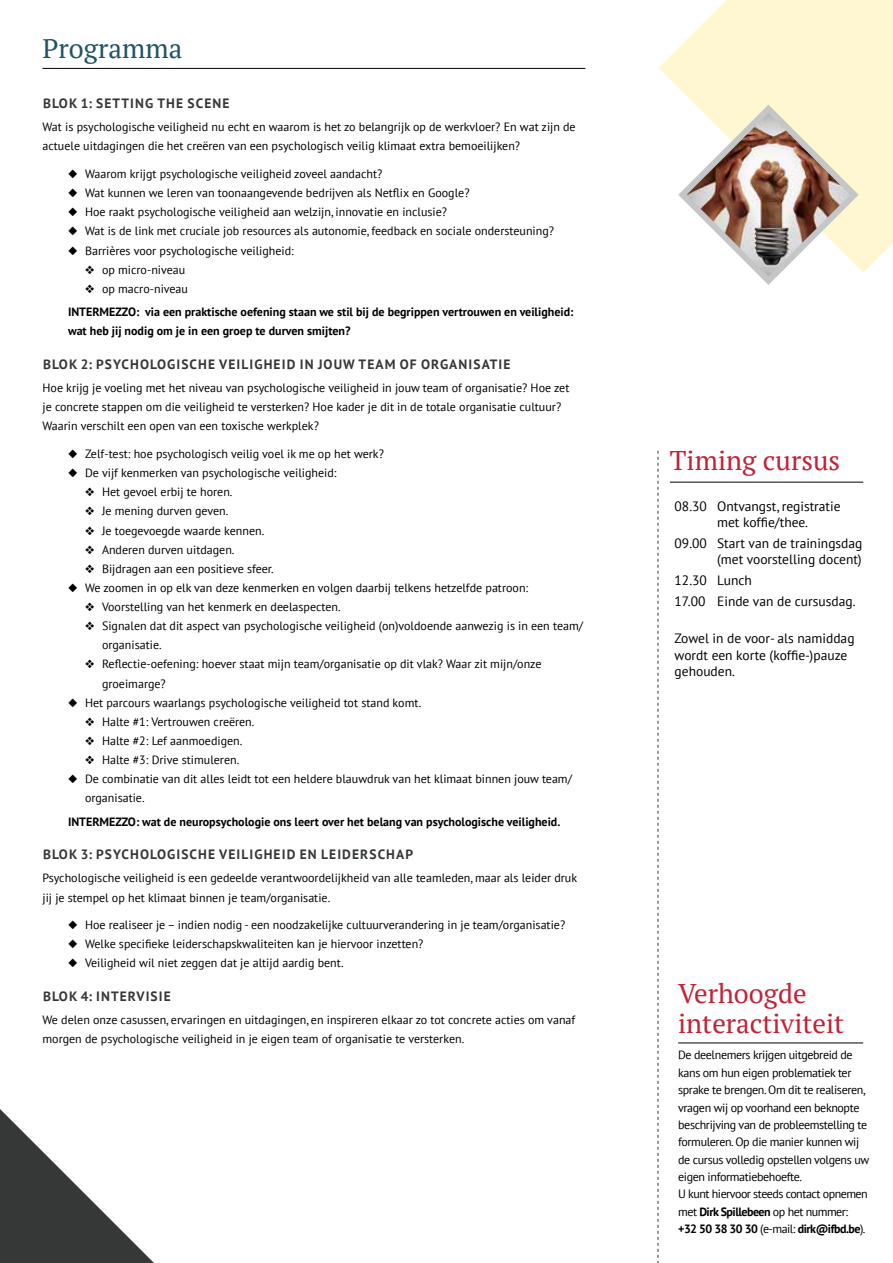
<style>
.page{position:relative;width:893px;height:1263px;background:#fff}
.page>*{position:absolute;margin:0;border:0;box-sizing:border-box;transform-origin:0 0}
.t1{font:27px/30px "PT Serif";color:#c12337}
.t2{font:27px "PT Serif";color:#215464}
.t3{font:13.5px/16.5px "PT Sans";color:#000}
.t4{font:700 13.5px "PT Sans";letter-spacing:.08em;color:#353837}
.t5{font:12px/19.2px "PT Sans";color:#000}
.t6{font:12px/17.4px "PT Sans";letter-spacing:-.03em;color:#000}
.t7{font:700 12px/23.4px "PT Sans";color:#000}
.s1{font-weight:400}
.s2{font-weight:700}
</style>
<div class="page">
<svg style="left:658px;top:0;width:235px;height:272px;fill:#fff6d2"></svg>
<svg style="left:0;top:1109px;width:154px;height:154px"></svg>
<hr style="left:670px;top:482px;width:193px;height:1px;background:#000">
<hr style="left:43px;top:68px;width:542px;height:1px;background:#000">
<svg style="left:658px;top:451px;width:1px;height:812px"></svg>
<hr style="left:678px;top:1042px;width:185px;height:1px;background:#000">
<img style="left:674px;top:100px;width:189px;height:185px">
<h1 class="t2" style="left:43px;top:31px;width:141px">Programma</h1>
<p class="t4" style="left:43px;top:94px;width:188px">BLOK 1: SETTING THE SCENE</p>
<p class="t5" style="left:43px;top:117px;width:535px">Wat is psychologische veiligheid nu echt en waarom is het zo belangrijk op de werkvloer? En wat zijn de actuele uitdagingen die het creëren van een psychologisch veilig klimaat extra bemoeilijken?</p>
<p class="t5" style="left:68px;top:164px;width:316px">◆ Waarom krijgt psychologische veiligheid zoveel aandacht?</p>
<p class="t5" style="left:68px;top:183px;width:403px">◆ Wat kunnen we leren van toonaangevende bedrijven als Netflix en Google?</p>
<p class="t5" style="left:68px;top:202px;width:381px">◆ Hoe raakt psychologische veiligheid aan welzijn, innovatie en inclusie?</p>
<p class="t5" style="left:68px;top:221px;width:487px">◆ Wat is de link met cruciale job resources als autonomie, feedback en sociale ondersteuning?</p>
<p class="t5" style="left:68px;top:240px;width:227px">◆ Barrières voor psychologische veiligheid:</p>
<p class="t5" style="left:85px;top:260px;width:102px">❖ op micro-niveau</p>
<p class="t7" style="left:68px;top:277px;width:507px;text-indent:17px">❖ <span class="s1">op macro-niveau<br></span>INTERMEZZO: via een praktische oefening staan we stil bij de begrippen vertrouwen en veiligheid:</p>
<p class="t7" style="left:68px;top:319px;width:284px">wat heb jij nodig om je in een groep te durven smijten?</p>
<p class="t4" style="left:43px;top:355px;width:469px">BLOK 2: PSYCHOLOGISCHE VEILIGHEID IN JOUW TEAM OF ORGANISATIE</p>
<p class="t5" style="left:43px;top:378px;width:528px">Hoe krijg je voeling met het niveau van psychologische veiligheid in jouw team of organisatie? Hoe zet je concrete stappen om die veiligheid te versterken? Hoe kader je dit in de totale organisatie cultuur?<br>Waarin verschilt een open van een toxische werkplek?</p>
<p class="t5" style="left:68px;top:444px;width:317px">◆ Zelf-test: hoe psychologisch veilig voel ik me op het werk?</p>
<p class="t5" style="left:68px;top:463px;width:270px">◆ De vijf kenmerken van psychologische veiligheid:</p>
<p class="t5" style="left:85px;top:482px;width:149px">❖ Het gevoel erbij te horen.</p>
<p class="t5" style="left:85px;top:501px;width:145px">❖ Je mening durven geven.</p>
<p class="t5" style="left:85px;top:520px;width:181px">❖ Je toegevoegde waarde kennen.</p>
<p class="t5" style="left:85px;top:539px;width:151px">❖ Anderen durven uitdagen.</p>
<p class="t5" style="left:85px;top:559px;width:190px">❖ Bijdragen aan een positieve sfeer.</p>
<p class="t5" style="left:68px;top:578px;width:462px">◆ We zoomen in op elk van deze kenmerken en volgen daarbij telkens hetzelfde patroon:</p>
<p class="t5" style="left:85px;top:597px;width:257px">❖ Voorstelling van het kenmerk en deelaspecten.</p>
<p class="t5" style="left:102px;top:616px;width:482px;text-indent:-17px">❖ Signalen dat dit aspect van psychologische veiligheid (on)voldoende aanwezig is in een team/ organisatie.</p>
<p class="t5" style="left:102px;top:654px;width:441px;text-indent:-17px">❖ Reflectie-oefening: hoever staat mijn team/organisatie op dit vlak? Waar zit mijn/onze groeimarge?</p>
<p class="t5" style="left:68px;top:693px;width:355px">◆ Het parcours waarlangs psychologische veiligheid tot stand komt.</p>
<p class="t5" style="left:85px;top:712px;width:171px">❖ Halte #1: Vertrouwen creëren.</p>
<p class="t5" style="left:85px;top:731px;width:159px">❖ Halte #2: Lef aanmoedigen.</p>
<p class="t5" style="left:85px;top:750px;width:156px">❖ Halte #3: Drive stimuleren.</p>
<p class="t5" style="left:85px;top:769px;width:488px;text-indent:-17px">◆ De combinatie van dit alles leidt tot een heldere blauwdruk van het klimaat binnen jouw team/ organisatie.</p>
<p class="t7" style="left:68px;top:809px;width:494px">INTERMEZZO: wat de neuropsychologie ons leert over het belang van psychologische veiligheid.</p>
<p class="t4" style="left:43px;top:845px;width:372px">BLOK 3: PSYCHOLOGISCHE VEILIGHEID EN LEIDERSCHAP</p>
<p class="t5" style="left:43px;top:868px;width:536px">Psychologische veiligheid is een gedeelde verantwoordelijkheid van alle teamleden, maar als leider druk jij je stempel op het klimaat binnen je team/organisatie.</p>
<p class="t5" style="left:68px;top:915px;width:499px">◆ Hoe realiseer je – indien nodig - een noodzakelijke cultuurverandering in je team/organisatie?</p>
<p class="t5" style="left:68px;top:934px;width:357px">◆ Welke specifieke leiderschapskwaliteiten kan je hiervoor inzetten?</p>
<p class="t5" style="left:68px;top:953px;width:277px">◆ Veiligheid wil niet zeggen dat je altijd aardig bent.</p>
<p class="t4" style="left:43px;top:987px;width:129px">BLOK 4: INTERVISIE</p>
<p class="t5" style="left:43px;top:1010px;width:534px">We delen onze casussen, ervaringen en uitdagingen, en inspireren elkaar zo tot concrete acties om vanaf morgen de psychologische veiligheid in je eigen team of organisatie te versterken.</p>
<h1 class="t1" style="left:670px;top:445px;width:172px">Timing cursus</h1>
<p class="t3" style="left:717px;top:497px;width:125px;text-indent:-43px">08.30 Ontvangst, registratie met koffie/thee.</p>
<p class="t3" style="left:675px;top:535px;width:189px;text-align:right">09.00 Start van de trainingsdag (met voorstelling docent)</p>
<p class="t3" style="left:675px;top:570px;width:182px;line-height:20.7px">12.30 Lunch<br>17.00 Einde van de cursusdag.</p>
<p class="t3" style="left:675px;top:630px;width:181px">Zowel in de voor- als namiddag wordt een korte (koffie-)pauze gehouden.</p>
<h1 class="t1" style="left:678px;top:978px;width:168px">Verhoogde interactiviteit</h1>
<p class="t6" style="left:678px;top:1046px;width:193px">De deelnemers krijgen uitgebreid de kans om hun eigen problematiek ter sprake te brengen. Om dit te realiseren, vragen wij op voorhand een beknopte beschrijving van de probleemstelling te formuleren. Op die manier kunnen wij de cursus volledig opstellen volgens uw eigen informatiebehoefte.<br>U kunt hiervoor steeds contact opnemen met <span class="s2">Dirk Spillebeen</span> op het nummer: <span class="s2">+32 50 38 30 30</span> (e-mail: <span class="s2">dirk@ifbd.be</span>).</p>
</div>
